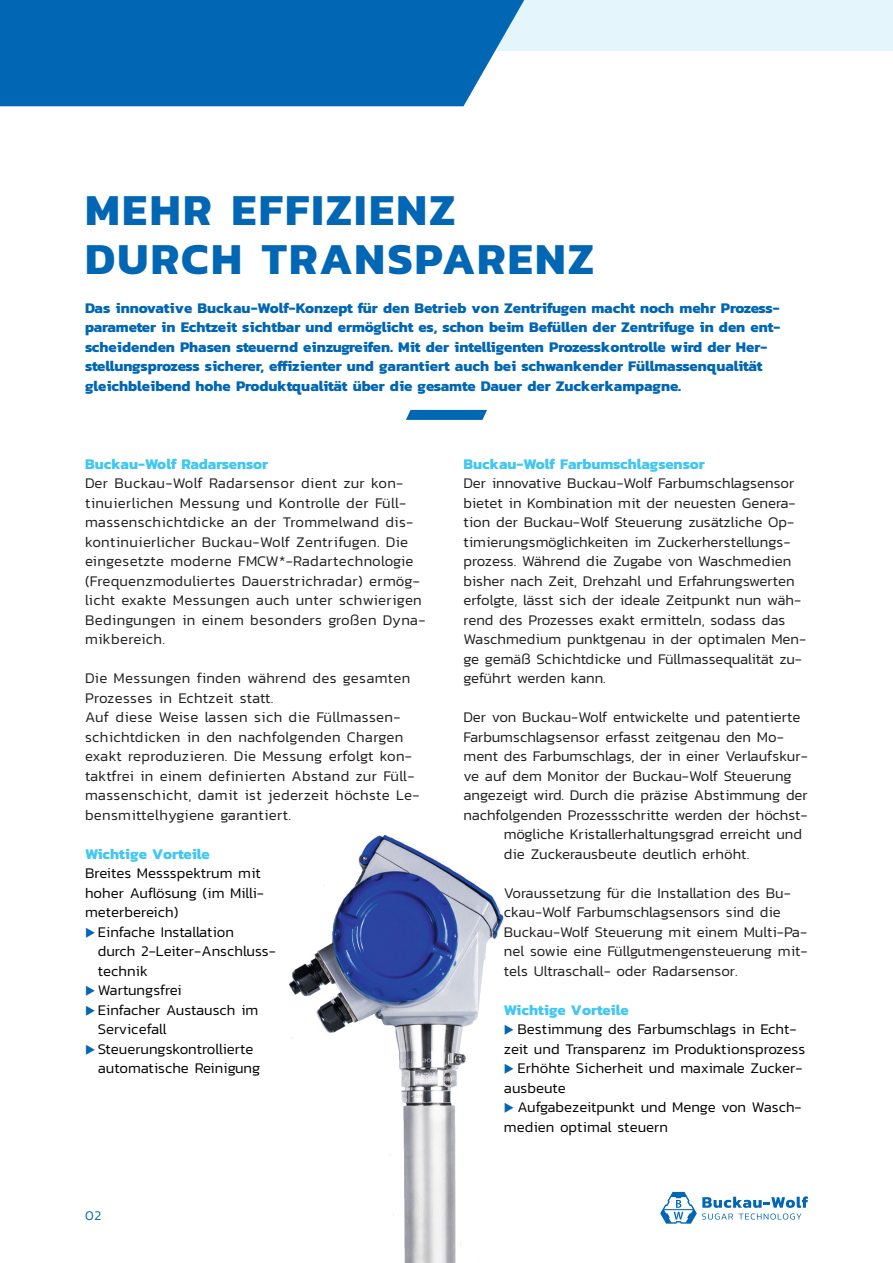
<style>
.page{position:relative;width:893px;height:1263px;background:#fff}
.page>*{position:absolute;margin:0;border:0;box-sizing:border-box;transform-origin:0 0}
.Headline{font:700 45px/48.8px "Kanit";letter-spacing:.05em;color:#0166b3}
.Fliesstext{font:300 15px/19.5px "Kanit";color:#231f20}
.Fliesstext-2{font:300 15px/19.5px "Kanit";letter-spacing:.02em;color:#231f20}
.Teasertext{font:700 15px/19.5px "Kanit";color:#0166b3}
.Fliesstext-3{font:300 15px/19.5px "Kanit";color:#040503}
.Fliesstext-4{font:700 15px "Kanit";color:#40c7f4}
.t1{font:300 13.5px "Kanit";color:#0166b3}
</style>
<div class="page">
<div style="left:0;top:0;width:893px;height:51px;background:#e5f5fc"></div>
<div style="left:0;top:0;width:525px;height:106px;background:#0166b3"></div>
<img style="left:289px;top:835px;width:215px;height:428px">
<svg style="left:406px;top:410px;width:81px;height:10px"></svg>
<svg style="left:660px;top:1192px;width:148px;height:32px"></svg>
<p class="Headline" style="left:85px;top:184px;width:510px">MEHR EFFIZIENZ<br>DURCH TRANSPARENZ</p>
<p class="Teasertext" style="left:85px;top:297px;width:697px">Das innovative Buckau-Wolf-Konzept für den Betrieb von Zentrifugen macht noch mehr Prozess&shy;parameter in Echtzeit sichtbar und ermöglicht es, schon beim Befüllen der Zentrifuge in den ent&shy;scheidenden Phasen steuernd einzugreifen. Mit der intelligenten Prozesskontrolle wird der Her&shy;stellungsprozess sicherer, effizienter und garantiert auch bei schwankender Füllmassenqualität gleichbleibend hohe Produktqualität über die gesamte Dauer der Zuckerkampagne.</p>
<p class="Fliesstext-4" style="left:85px;top:452px;width:185px">Buckau-Wolf Radarsensor</p>
<p class="Fliesstext-2" style="left:85px;top:473px;width:342px">Der Buckau-Wolf Radarsensor dient zur kon&shy;tinuierlichen Messung und Kontrolle der Füll&shy;massenschichtdicke an der Trommelwand dis&shy;kontinuierlicher Buckau-Wolf Zentrifugen. Die eingesetzte moderne FMCW*-Radartechnologie (Frequenzmoduliertes Dauerstrichradar) ermög&shy;licht exakte Messungen auch unter schwierigen Bedingungen in einem besonders großen Dyna&shy;mikbereich.</p>
<p class="Fliesstext-2" style="left:85px;top:668px;width:327px">Die Messungen finden während des gesamten<br>Prozesses in Echtzeit statt.</p>
<p class="Fliesstext-2" style="left:85px;top:707px;width:336px">Auf diese Weise lassen sich die Füllmassen&shy;schichtdicken in den nachfolgenden Chargen exakt reproduzieren. Die Messung erfolgt kon&shy;taktfrei in einem definierten Abstand zur Füll&shy;massenschicht, damit ist jederzeit höchste Le&shy;bensmittelhygiene garantiert.</p>
<p class="Fliesstext-4" style="left:85px;top:842px;width:126px">Wichtige Vorteile</p>
<p class="Fliesstext-3" style="left:85px;top:863px;width:180px">Breites Messspektrum mit hoher Auflösung (im Milli&shy;meterbereich)</p>
<p class="Fliesstext-3" style="left:98px;top:922px;width:180px">Einfache Installation<br>durch 2-Leiter-Anschluss&shy;technik</p>
<p class="Fliesstext-3" style="left:98px;top:980px;width:85px">Wartungsfrei</p>
<p class="Fliesstext-3" style="left:98px;top:1000px;width:162px">Einfacher Austausch im<br>Servicefall</p>
<p class="Fliesstext-3" style="left:98px;top:1039px;width:164px">Steuerungskontrollierte automatische Reinigung</p>
<p class="t1" style="left:85px;top:1205px;width:18px">02</p>
<p class="Fliesstext-4" style="left:463px;top:452px;width:243px">Buckau-Wolf Farbumschlagsensor</p>
<p class="Fliesstext" style="left:463px;top:473px;width:344px">Der innovative Buckau-Wolf Farbumschlagsensor bietet in Kombination mit der neuesten Genera&shy;tion der Buckau-Wolf Steuerung zusätzliche Op&shy;timierungsmöglichkeiten im Zuckerherstellungs&shy;prozess. Während die Zugabe von Waschmedien bisher nach Zeit, Drehzahl und Erfahrungswerten erfolgte, lässt sich der ideale Zeitpunkt nun wäh&shy;rend des Prozesses exakt ermitteln, sodass das Waschmedium punktgenau in der optimalen Men&shy;ge gemäß Schichtdicke und Füllmassequalität zu&shy;geführt werden kann.</p>
<p class="Fliesstext" style="left:463px;top:707px;width:339px">Der von Buckau-Wolf entwickelte und patentierte</p>
<p class="Fliesstext" style="left:463px;top:727px;width:322px">Farbumschlagsensor erfasst zeitgenau den Mo-</p>
<p class="Fliesstext" style="left:463px;top:746px;width:346px">ment des Farbumschlags, der in einer Verlaufskur-</p>
<p class="Fliesstext" style="left:463px;top:766px;width:330px">ve auf dem Monitor der Buckau-Wolf Steuerung</p>
<p class="Fliesstext" style="left:463px;top:785px;width:346px">angezeigt wird. Durch die präzise Abstimmung der</p>
<p class="Fliesstext" style="left:463px;top:805px;width:346px">nachfolgenden Prozessschritte werden der höchst-</p>
<p class="Fliesstext" style="left:504px;top:824px;width:300px">mögliche Kristallerhaltungsgrad erreicht und</p>
<p class="Fliesstext" style="left:504px;top:844px;width:247px">die Zuckerausbeute deutlich erhöht.</p>
<p class="Fliesstext" style="left:504px;top:883px;width:305px">Voraussetzung für die Installation des Bu&shy;ckau-Wolf Farbumschlagsensors sind die Buckau-Wolf Steuerung mit einem Multi-Pa&shy;nel sowie eine Füllgutmengensteuerung mit&shy;tels Ultraschall- oder Radarsensor.</p>
<p class="Fliesstext-4" style="left:504px;top:998px;width:126px">Wichtige Vorteile</p>
<p class="Fliesstext-3" style="left:504px;top:1019px;width:303px;text-align:center">Bestimmung des Farbumschlags in Echt&shy;zeit und Transparenz im Produktionsprozess</p>
<p class="Fliesstext-3" style="left:504px;top:1058px;width:300px;text-indent:14px">Erhöhte Sicherheit und maximale Zucker&shy;ausbeute</p>
<p class="Fliesstext-3" style="left:504px;top:1097px;width:299px;text-indent:14px">Aufgabezeitpunkt und Menge von Wasch&shy;medien optimal steuern</p>
</div>
